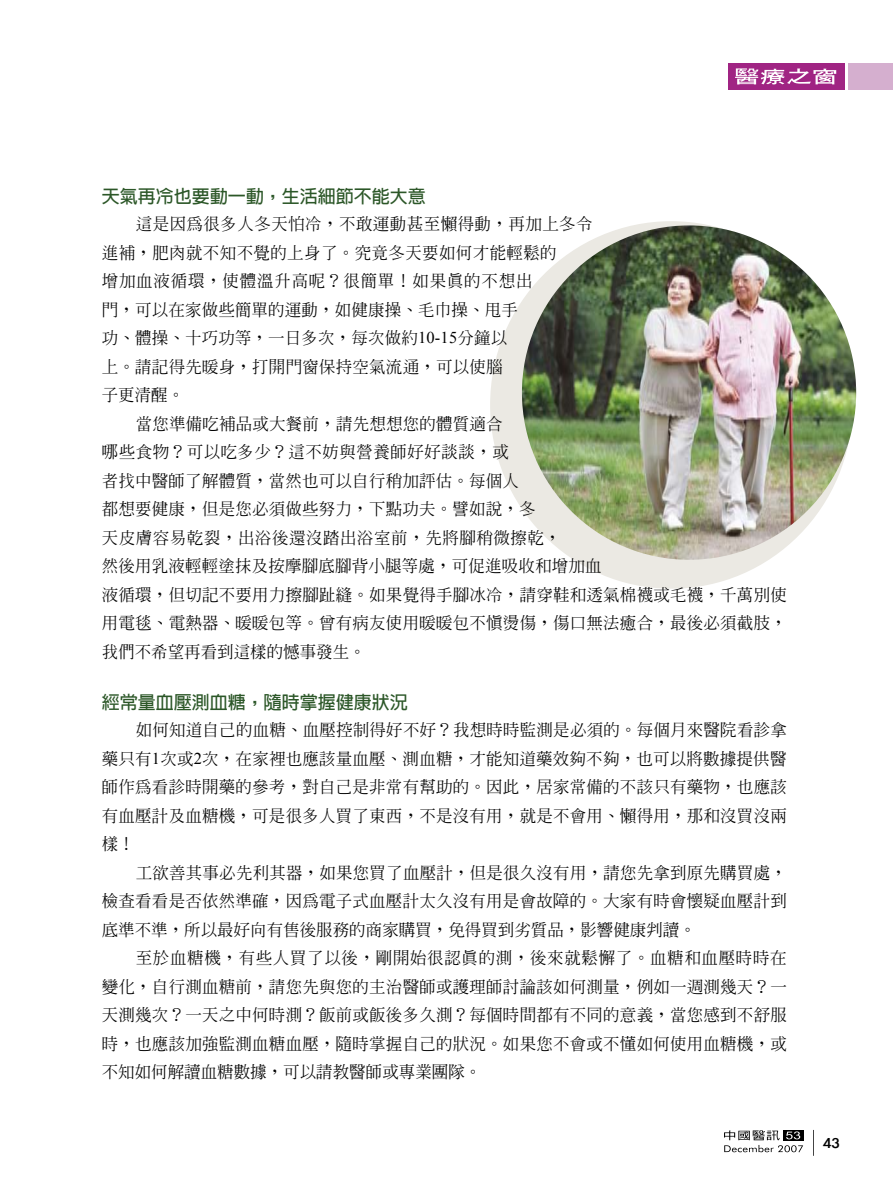
<style>
.page{position:relative;width:893px;height:1191px;background:#fff}
.page>*{position:absolute;margin:0;border:0;box-sizing:border-box;transform-origin:0 0}
.t1{font:700 18px "Lin Gothic";color:#2c5728}
.t2{font:500 16.5px/28.5px "Inn Ming";letter-spacing:.015em;color:#000;text-align:justify}
.t3{font:500 16.5px "Inn Ming";letter-spacing:.045em;color:#000}
.t4{font:16.2px "Li Gothic Med";color:#000;scale:1.11 1}
.s1{font-family:"Times New Roman";font-weight:400}
</style>
<div class="page">
<div style="left:490px;top:221px;width:362px;height:367px;background:#ebe9e3;border-radius:50%"></div>
<img style="left:522px;top:225px;width:334px;height:335px;border-radius:50%">
<svg style="left:813px;top:1130px;width:1px;height:25px"></svg>
<svg style="left:724px;top:1130px;width:79px;height:22px"></svg>
<div style="left:728px;top:64px;width:116px;height:26px;background:#a02483"></div>
<div style="left:848px;top:64px;width:45px;height:26px;background:#d5afcf"></div>
<svg style="left:735px;top:68px;width:101px;height:16px"></svg>
<p class="t1" style="left:102px;top:187px;width:325px">天氣再冷也要動一動，生活細節不能大意</p>
<p class="t2" style="left:136px;top:209px;width:458px">這是因為很多人冬天怕冷，不敢運動甚至懶得動，再加上冬令</p>
<p class="t2" style="left:102px;top:238px;width:456px">進補，肥肉就不知不覺的上身了。究竟冬天要如何才能輕鬆的</p>
<p class="t3" style="left:102px;top:272px;width:432px">增加血液循環，使體溫升高呢？很簡單！如果真的不想出</p>
<p class="t2" style="left:102px;top:295px;width:418px">門，可以在家做些簡單的運動，如健康操、毛巾操、甩手</p>
<p class="t2" style="left:102px;top:323px;width:407px">功、體操、十巧功等，一日多次，每次做約<span class="s1">10-15</span>分鐘以</p>
<p class="t2" style="left:102px;top:352px;width:402px">上。請記得先暖身，打開門窗保持空氣流通，可以使腦</p>
<p class="t2" style="left:102px;top:380px;width:84px">子更清醒。</p>
<p class="t2" style="left:136px;top:409px;width:368px">當您準備吃補品或大餐前，請先想想您的體質適合</p>
<p class="t2" style="left:102px;top:437px;width:409px">哪些食物？可以吃多少？這不妨與營養師好好談談，或</p>
<p class="t2" style="left:102px;top:466px;width:419px">者找中醫師了解體質，當然也可以自行稍加評估。每個人</p>
<p class="t2" style="left:102px;top:494px;width:435px">都想要健康，但是您必須做些努力，下點功夫。譬如說，冬</p>
<p class="t2" style="left:102px;top:523px;width:461px">天皮膚容易乾裂，出浴後還沒踏出浴室前，先將腳稍微擦乾，</p>
<p class="t2" style="left:102px;top:551px;width:501px">然後用乳液輕輕塗抹及按摩腳底腳背小腿等處，可促進吸收和增加血</p>
<p class="t2" style="left:102px;top:580px;width:687px">液循環，但切記不要用力擦腳趾縫。如果覺得手腳冰冷，請穿鞋和透氣棉襪或毛襪，千萬別使</p>
<p class="t2" style="left:102px;top:608px;width:687px">用電毯、電熱器、暖暖包等。曾有病友使用暖暖包不慎燙傷，傷口無法癒合，最後必須截肢，</p>
<p class="t2" style="left:102px;top:637px;width:266px">我們不希望再看到這樣的憾事發生。</p>
<p class="t1" style="left:102px;top:693px;width:308px">經常量血壓測血糖，隨時掌握健康狀況</p>
<p class="t2" style="left:102px;top:715px;width:687px;text-indent:34px">如何知道自己的血糖、血壓控制得好不好？我想時時監測是必須的。每個月來醫院看診拿藥只有<span class="s1">1</span>次或<span class="s1">2</span>次，在家裡也應該量血壓、測血糖，才能知道藥效夠不夠，也可以將數據提供醫師作為看診時開藥的參考，對自己是非常有幫助的。因此，居家常備的不該只有藥物，也應該有血壓計及血糖機，可是很多人買了東西，不是沒有用，就是不會用、懶得用，那和沒買沒兩樣！</p>
<p class="t2" style="left:102px;top:858px;width:687px;text-indent:34px">工欲善其事必先利其器，如果您買了血壓計，但是很久沒有用，請您先拿到原先購買處，檢查看看是否依然準確，因為電子式血壓計太久沒有用是會故障的。大家有時會懷疑血壓計到底準不準，所以最好向有售後服務的商家購買，免得買到劣質品，影響健康判讀。</p>
<p class="t2" style="left:102px;top:943px;width:687px;text-indent:34px">至於血糖機，有些人買了以後，剛開始很認真的測，後來就鬆懈了。血糖和血壓時時在變化，自行測血糖前，請您先與您的主治醫師或護理師討論該如何測量，例如一週測幾天？一天測幾次？一天之中何時測？飯前或飯後多久測？每個時間都有不同的意義，當您感到不舒服時，也應該加強監測血糖血壓，隨時掌握自己的狀況。如果您不會或不懂如何使用血糖機，或不知如何解讀血糖數據，可以請教醫師或專業團隊。</p>
<p class="t4" style="left:823px;top:1134px;width:17px">43</p>
</div>
